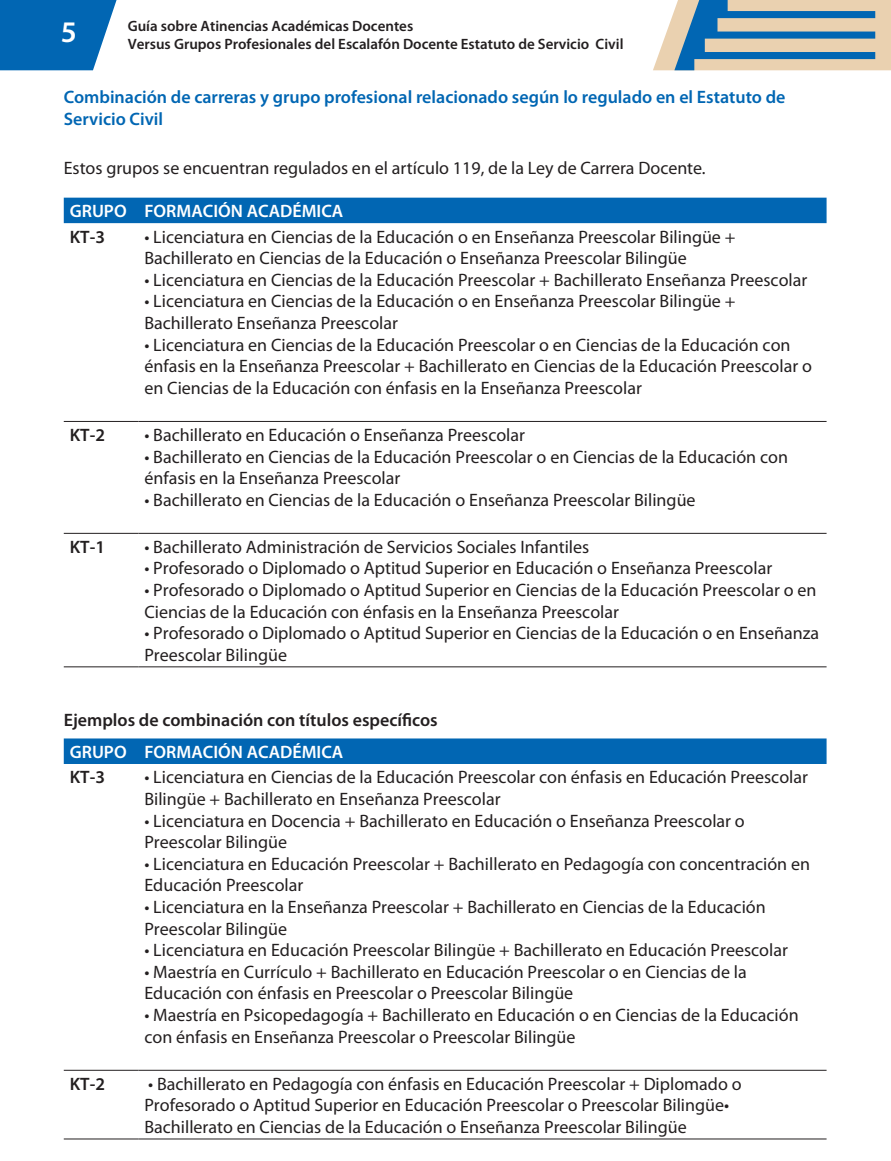
<style>
.page{position:relative;width:891px;height:1161px;background:#fff}
.page>*{position:absolute;margin:0;border:0;box-sizing:border-box;transform-origin:0 0}
.t1{font:600 30px "Myriad Pro";color:#fff}
.t2{font:18px/21.6px "Myriad Pro";color:#231f20}
.t3{font:600 18px/21.6px "Myriad Pro";color:#0166b3}
.t4{font:600 18px "Myriad Pro";color:#231f20}
.t5{font:600 18px "Myriad Pro";color:#fff}
.t6{font:600 15px "Myriad Pro";color:#231f20}
</style>
<div class="page">
<svg style="left:0;top:0;width:117px;height:70px;background:#1b75ba"></svg>
<svg style="left:653px;top:0;width:238px;height:70px;background:#a2b2b5"></svg>
<div style="left:64px;top:198px;width:763px;height:25px;background:#0166b3"></div>
<hr style="left:64px;top:421px;width:74px;height:1px;background:#231f20">
<hr style="left:138px;top:421px;width:689px;height:1px;background:#231f20">
<hr style="left:64px;top:533px;width:74px;height:1px;background:#231f20">
<hr style="left:138px;top:533px;width:689px;height:1px;background:#231f20">
<hr style="left:64px;top:666px;width:74px;height:1px;background:#231f20">
<hr style="left:138px;top:666px;width:689px;height:1px;background:#231f20">
<div style="left:64px;top:738px;width:763px;height:26px;background:#0166b3"></div>
<hr style="left:64px;top:1070px;width:74px;height:1px;background:#231f20">
<hr style="left:138px;top:1070px;width:689px;height:1px;background:#231f20">
<hr style="left:64px;top:1139px;width:74px;height:1px;background:#231f20">
<hr style="left:138px;top:1139px;width:689px;height:1px;background:#231f20">
<p class="t6" style="left:128px;top:16px;width:287px">Guía sobre Atinencias Académicas Docentes</p>
<h1 class="t1" style="left:61px;top:13px;width:18px">5</h1>
<p class="t6" style="left:128px;top:34px;width:497px">Versus Grupos Profesionales del Escalafón Docente Estatuto de Servicio Civil</p>
<p class="t3" style="left:64px;top:86px;width:723px">Combinación de carreras y grupo profesional relacionado según lo regulado en el Estatuto de<br>Servicio Civil</p>
<p class="t2" style="left:64px;top:157px;width:643px">Estos grupos se encuentran regulados en el artículo 119, de la Ley de Carrera Docente.</p>
<p class="t5" style="left:70px;top:200px;width:275px">GRUPO FORMACIÓN ACADÉMICA</p>
<p class="t4" style="left:70px;top:225px;width:37px">KT-3</p>
<p class="t2" style="left:144px;top:226px;width:593px">• Licenciatura en Ciencias de la Educación o en Enseñanza Preescolar Bilingüe +<br>Bachillerato en Ciencias de la Educación o Enseñanza Preescolar Bilingüe</p>
<p class="t2" style="left:144px;top:269px;width:665px">• Licenciatura en Ciencias de la Educación Preescolar + Bachillerato Enseñanza Preescolar</p>
<p class="t2" style="left:144px;top:290px;width:593px">• Licenciatura en Ciencias de la Educación o en Enseñanza Preescolar Bilingüe +<br>Bachillerato Enseñanza Preescolar</p>
<p class="t2" style="left:144px;top:334px;width:669px">• Licenciatura en Ciencias de la Educación Preescolar o en Ciencias de la Educación con énfasis en la Enseñanza Preescolar + Bachillerato en Ciencias de la Educación Preescolar o en Ciencias de la Educación con énfasis en la Enseñanza Preescolar</p>
<p class="t4" style="left:70px;top:423px;width:37px">KT-2</p>
<p class="t2" style="left:144px;top:424px;width:382px">• Bachillerato en Educación o Enseñanza Preescolar</p>
<p class="t2" style="left:144px;top:445px;width:645px">• Bachillerato en Ciencias de la Educación Preescolar o en Ciencias de la Educación con énfasis en la Enseñanza Preescolar</p>
<p class="t2" style="left:144px;top:489px;width:553px">• Bachillerato en Ciencias de la Educación o Enseñanza Preescolar Bilingüe</p>
<p class="t4" style="left:70px;top:535px;width:37px">KT-1</p>
<p class="t2" style="left:144px;top:536px;width:446px">• Bachillerato Administración de Servicios Sociales Infantiles</p>
<p class="t2" style="left:144px;top:557px;width:629px">• Profesorado o Diplomado o Aptitud Superior en Educación o Enseñanza Preescolar</p>
<p class="t2" style="left:144px;top:579px;width:674px">• Profesorado o Diplomado o Aptitud Superior en Ciencias de la Educación Preescolar o en<br>Ciencias de la Educación con énfasis en la Enseñanza Preescolar</p>
<p class="t2" style="left:144px;top:622px;width:676px">• Profesorado o Diplomado o Aptitud Superior en Ciencias de la Educación o en Enseñanza<br>Preescolar Bilingüe</p>
<p class="t4" style="left:64px;top:709px;width:375px">Ejemplos de combinación con títulos específicos</p>
<p class="t5" style="left:70px;top:740px;width:275px">GRUPO FORMACIÓN ACADÉMICA</p>
<p class="t4" style="left:70px;top:766px;width:37px">KT-3</p>
<p class="t2" style="left:144px;top:766px;width:665px">• Licenciatura en Ciencias de la Educación Preescolar con énfasis en Educación Preescolar<br>Bilingüe + Bachillerato en Enseñanza Preescolar</p>
<p class="t2" style="left:144px;top:810px;width:602px">• Licenciatura en Docencia + Bachillerato en Educación o Enseñanza Preescolar o<br>Preescolar Bilingüe</p>
<p class="t2" style="left:144px;top:853px;width:667px">• Licenciatura en Educación Preescolar + Bachillerato en Pedagogía con concentración en<br>Educación Preescolar</p>
<p class="t2" style="left:144px;top:896px;width:623px">• Licenciatura en la Enseñanza Preescolar + Bachillerato en Ciencias de la Educación<br>Preescolar Bilingüe</p>
<p class="t2" style="left:144px;top:939px;width:645px">• Licenciatura en Educación Preescolar Bilingüe + Bachillerato en Educación Preescolar</p>
<p class="t2" style="left:144px;top:961px;width:604px">• Maestría en Currículo + Bachillerato en Educación Preescolar o en Ciencias de la<br>Educación con énfasis en Preescolar o Preescolar Bilingüe</p>
<p class="t2" style="left:144px;top:1004px;width:656px">• Maestría en Psicopedagogía + Bachillerato en Educación o en Ciencias de la Educación con énfasis en Enseñanza Preescolar o Preescolar Bilingüe</p>
<p class="t4" style="left:70px;top:1072px;width:37px">KT-2</p>
<p class="t2" style="left:144px;top:1073px;width:599px">• Bachillerato en Pedagogía con énfasis en Educación Preescolar + Diplomado o<br>Profesorado o Aptitud Superior en Educación Preescolar o Preescolar Bilingüe•<br>Bachillerato en Ciencias de la Educación o Enseñanza Preescolar Bilingüe</p>
</div>
